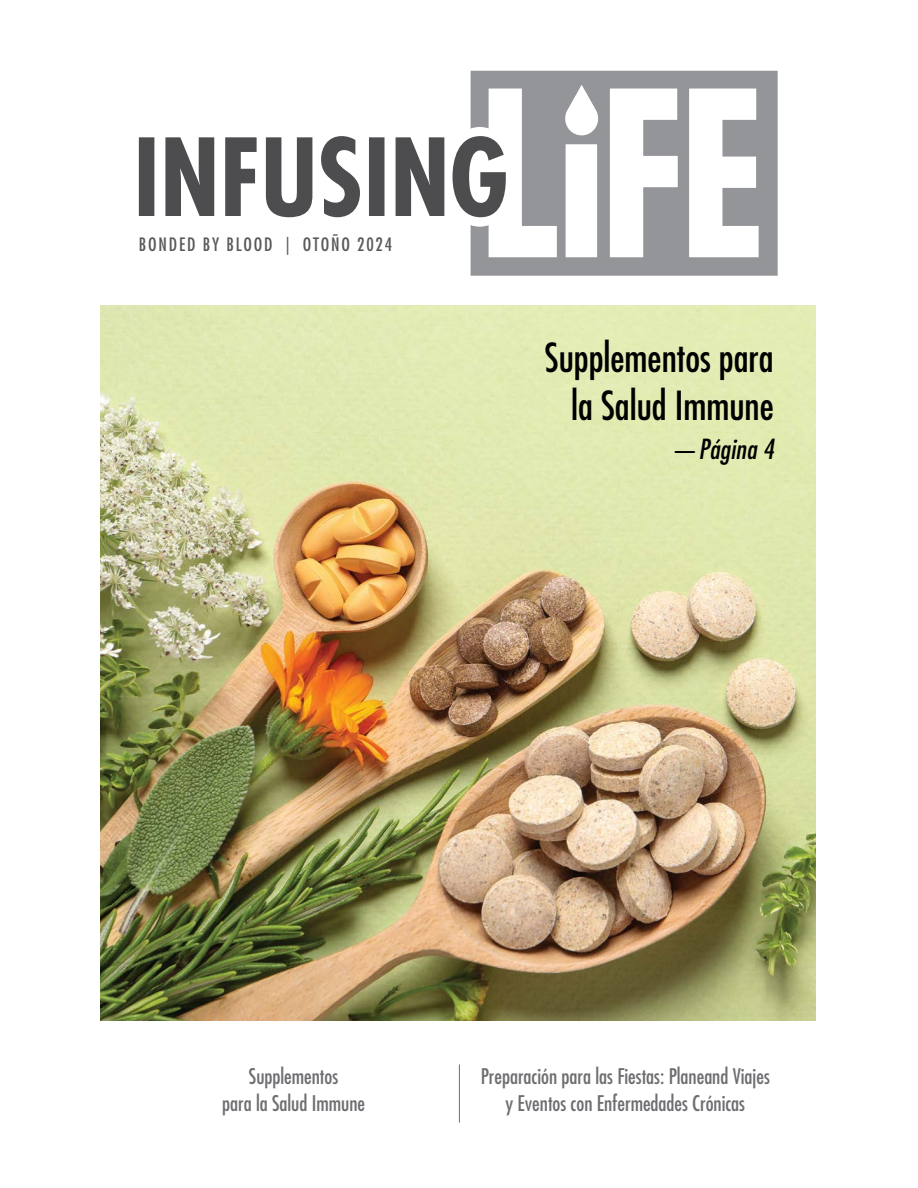
<style>
.page{position:relative;width:918px;height:1188px;background:#fff}
.page>*{position:absolute;margin:0;border:0;box-sizing:border-box;transform-origin:0 0}
.t1{font:condensed 39px/48px "Futura Std";color:#000;text-align:right}
.t2{font:italic condensed 27px "Futura Std";letter-spacing:.01em;color:#000}
.t3{font:condensed 21px/27px "Futura Std";color:#6d6e71;text-align:center}
.t4{font:condensed 18px "Futura Std";letter-spacing:.1em;color:#58595b}
.s1{font-style:normal}
</style>
<div class="page">
<img style="left:100px;top:305px;width:716px;height:716px">
<svg style="left:471px;top:71px;width:307px;height:205px;fill:#939598"></svg>
<svg style="left:139px;top:136px;width:367px;height:81px"></svg>
<hr style="left:459px;top:1065px;width:1px;height:58px;background:#6d6e71">
<p class="t4" style="left:139px;top:234px;width:255px">BONDED BY BLOOD | OTOÑO 2024</p>
<h1 class="t1" style="left:545px;top:333px;width:230px">Supplementos para la Salud Immune</h1>
<p class="t2" style="left:671px;top:433px;width:104px"><span class="s1">—</span>Página 4</p>
<p class="t3" style="left:222px;top:1063px;width:144px">Supplementos<br>para la Salud Immune</p>
<p class="t3" style="left:481px;top:1063px;width:291px">Preparación para las Fiestas: Planeand Viajes y Eventos con Enfermedades Crónicas</p>
</div>
